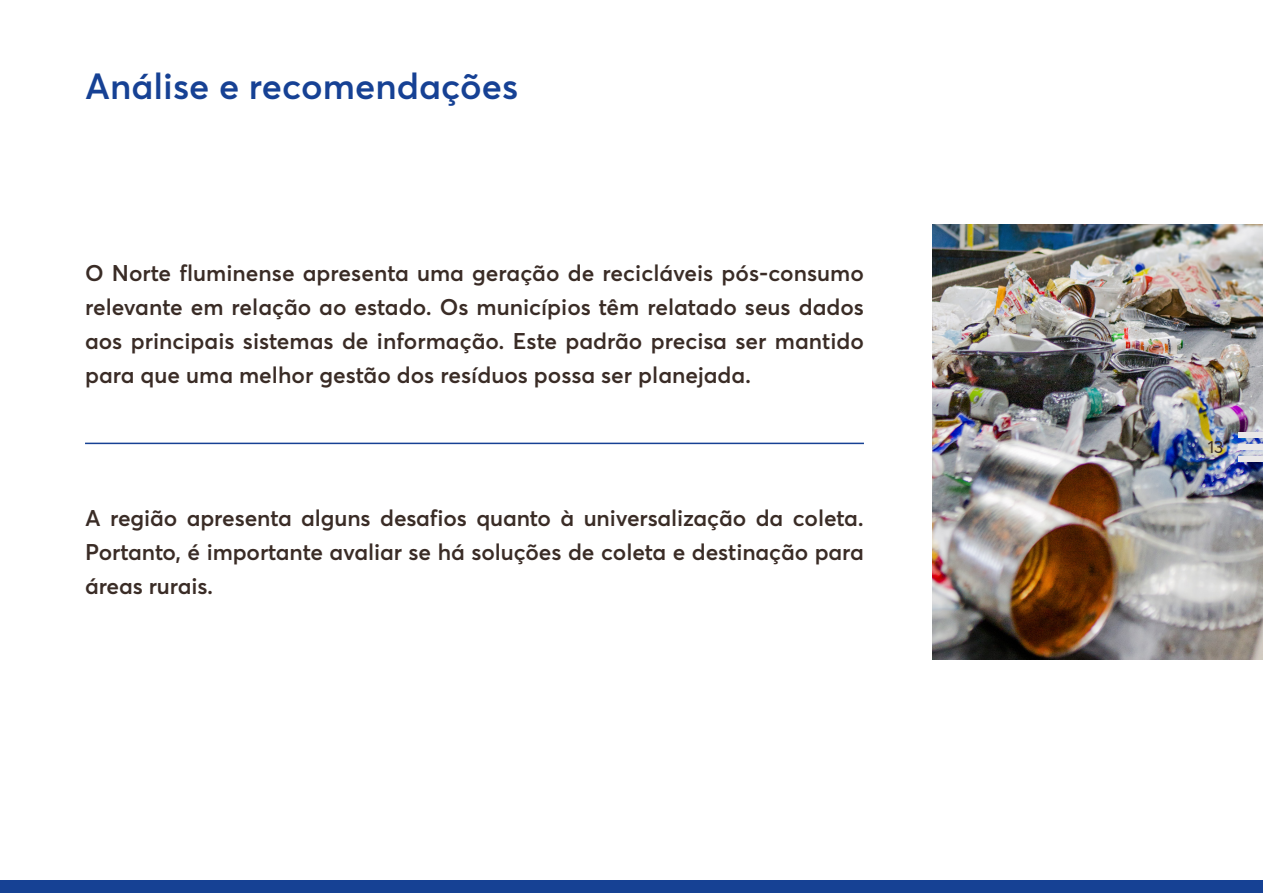
<style>
.page{position:relative;width:1263px;height:893px;background:#fff}
.page>*{position:absolute;margin:0;border:0;box-sizing:border-box;transform-origin:0 0}
.t1{font:600 36px "Averta";color:#164194}
.t2{font:600 22.5px/33.8px "Averta";letter-spacing:-.005em;color:#3a2c26;text-align:justify}
.t3{font:17.25px "Averta";color:#3a2c26}
</style>
<div class="page">
<img style="left:932px;top:224px;width:331px;height:435px">
<hr style="left:85px;top:443px;width:779px;height:1px;background:#164194">
<div style="left:0;top:880px;width:1263px;height:13px;background:#164194"></div>
<div style="left:1238px;top:432px;width:25px;height:6px;background:#e9e7e7"></div>
<div style="left:1238px;top:444px;width:25px;height:6px;background:#e9e7e7"></div>
<div style="left:1238px;top:456px;width:25px;height:6px;background:#e9e7e7"></div>
<h1 class="t1" style="left:85px;top:61px;width:435px">Análise e recomendações</h1>
<p class="t2" style="left:85px;top:256px;width:780px">O Norte fluminense apresenta uma geração de recicláveis pós-consumo relevante em relação ao estado. Os municípios têm relatado seus dados aos principais sistemas de informação. Este padrão precisa ser mantido para que uma melhor gestão dos resíduos possa ser planejada.</p>
<p class="t2" style="left:85px;top:500px;width:780px">A região apresenta alguns desafios quanto à universalização da coleta.<br>Portanto, é importante avaliar se há soluções de coleta e destinação para áreas rurais.</p>
<p class="t3" style="left:1208px;top:435px;width:17px">13</p>
</div>
